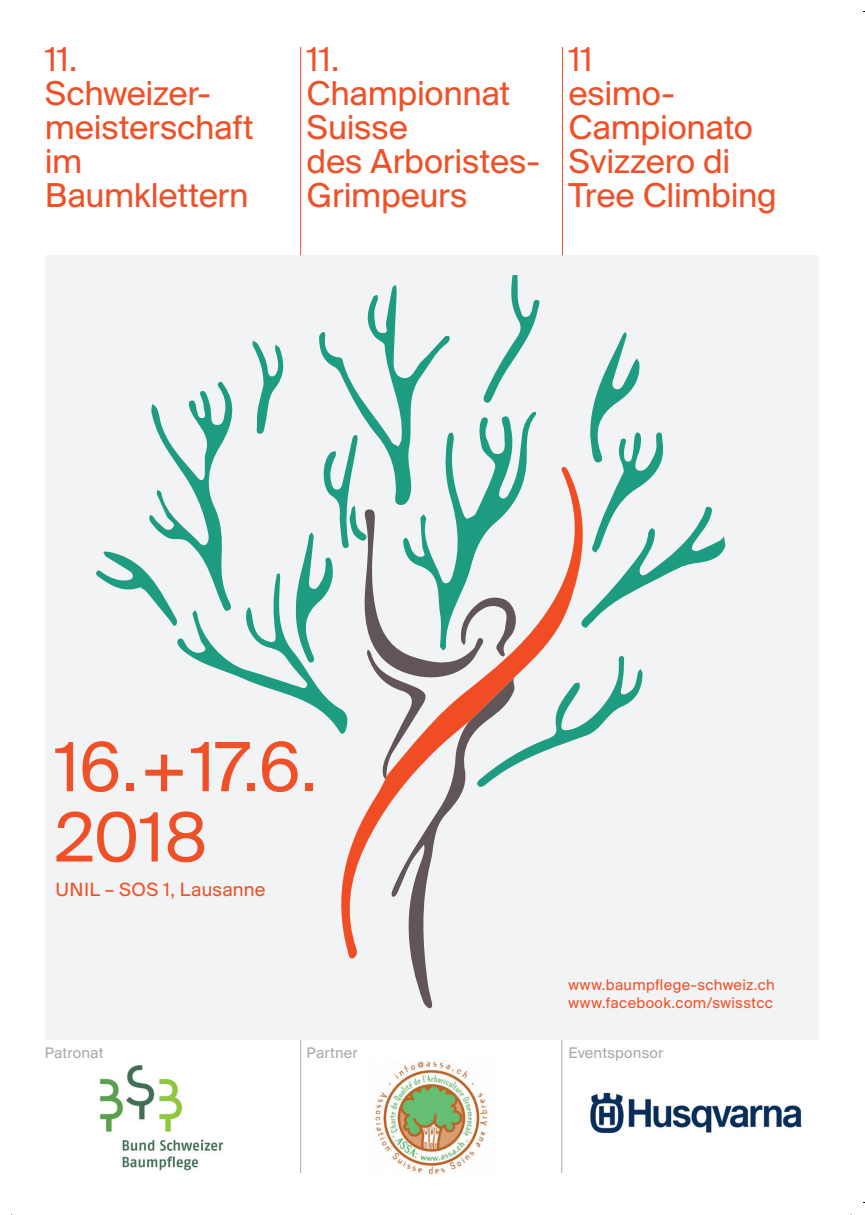
<style>
.page{position:relative;width:865px;height:1215px;background:#fff}
.page>*{position:absolute;margin:0;border:0;box-sizing:border-box;transform-origin:0 0}
.t1{font:74px/70.2px "Suisse BP Intl";letter-spacing:-.005em;color:#f05027}
.t2{font:36px/34px "Suisse BP Intl";letter-spacing:-.01em;color:#f05027}
.t3{font:20px "Suisse BP Intl";letter-spacing:.015em;color:#f05027}
.t4{font:16px/18px "Suisse BP Intl";letter-spacing:.02em;color:#f05027}
.t5{font:16px "Suisse BP Intl";letter-spacing:.01em;color:#a8a9ad}
</style>
<div class="page">
<hr style="left:561px;top:1038px;width:1px;height:135px;background:#a8a9ad">
<hr style="left:300px;top:1038px;width:1px;height:135px;background:#a8a9ad">
<div style="left:45px;top:255px;width:773px;height:784px;background:#f2f3f4"></div>
<hr style="left:300px;top:47px;width:1px;height:208px;background:#f05027">
<hr style="left:562px;top:47px;width:1px;height:208px;background:#f05027">
<svg style="left:96px;top:275px;width:629px;height:733px"></svg>
<svg style="left:332px;top:466px;width:258px;height:493px"></svg>
<img style="left:99px;top:1065px;width:125px;height:106px">
<img style="left:375px;top:1061px;width:113px;height:114px">
<img style="left:590px;top:1092px;width:212px;height:41px">
<p class="t2" style="left:307px;top:41px;width:235px">11.<br>Championnat<br>Suisse<br>des Arboristes-<br>Grimpeurs</p>
<p class="t2" style="left:45px;top:41px;width:210px">11.<br>Schweizer&shy;meisterschaft im<br>Baumklettern</p>
<p class="t2" style="left:568px;top:41px;width:210px">11<br>esimo-<br>Campionato<br>Svizzero di<br>Tree Climbing</p>
<h1 class="t1" style="left:54px;top:730px;width:264px">16.+17.6.<br>2018</h1>
<p class="t3" style="left:56px;top:877px;width:211px">UNIL – SOS 1, Lausanne</p>
<p class="t4" style="left:568px;top:975px;width:208px">www.baumpflege-schweiz.ch www.facebook.com/swisstcc</p>
<p class="t5" style="left:45px;top:1043px;width:60px">Patronat</p>
<p class="t5" style="left:307px;top:1043px;width:53px">Partner</p>
<p class="t5" style="left:568px;top:1043px;width:97px">Eventsponsor</p>
</div>
